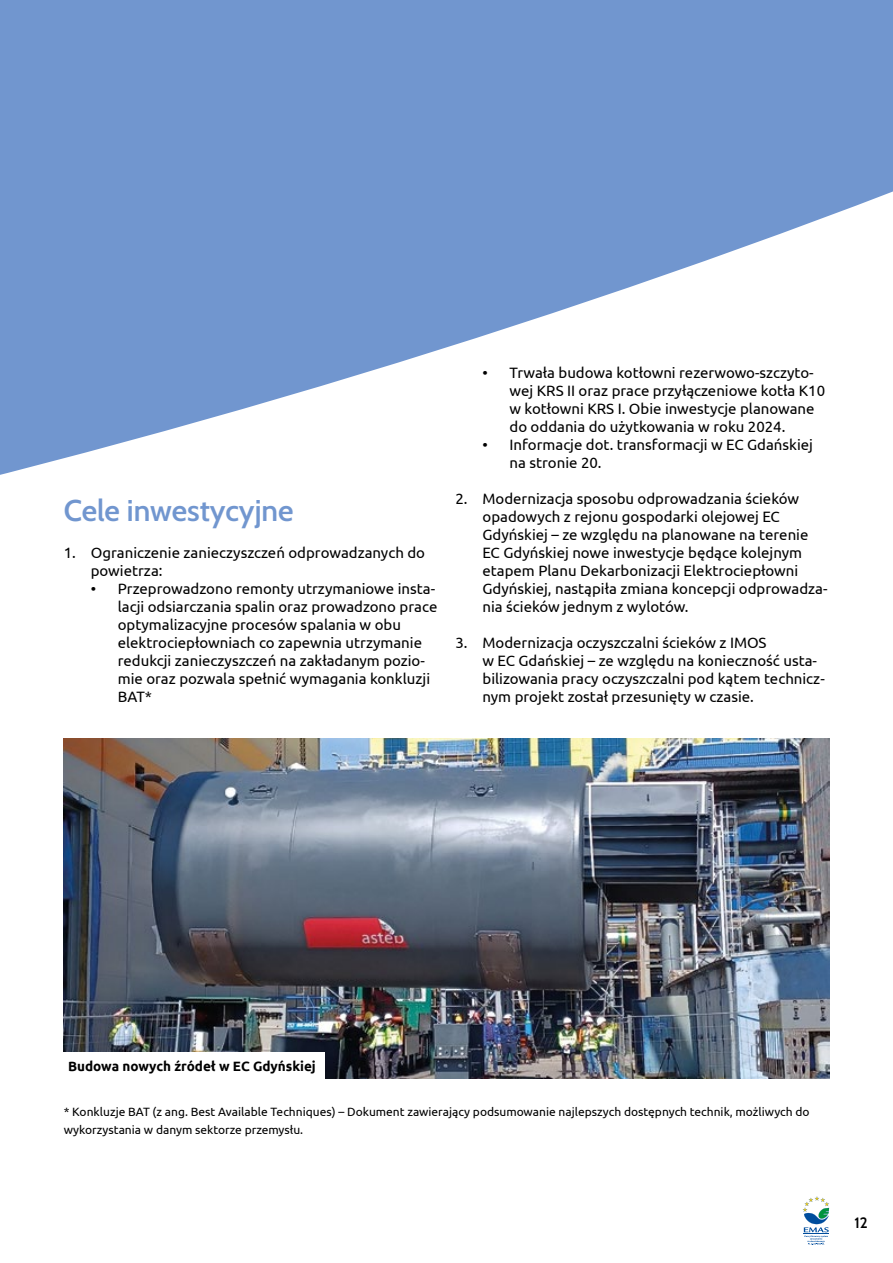
<style>
.page{position:relative;width:893px;height:1263px;background:#fff}
.page>*{position:absolute;margin:0;border:0;box-sizing:border-box;transform-origin:0 0}
.t1{font:600 30px "Cabin";color:#7196cf}
.t2{font:15px/18px "Ubuntu";color:#000}
.t3{font:600 15px "Cabin";color:#000}
.t4{font:700 13.5px "Ubuntu";color:#000}
.t5{font:12px/18px "Ubuntu";color:#000}
</style>
<div class="page">
<svg style="left:0;top:323px;width:522px;height:152px;fill:#7196cf"></svg>
<svg style="left:0;top:0;width:893px;height:323px;background:#7c9ed2"></svg>
<svg style="left:803px;top:1196px;width:26px;height:49px"></svg>
<img style="left:64px;top:738px;width:765px;height:340px">
<div style="left:64px;top:1052px;width:261px;height:28px;background:#fff"></div>
<h1 class="t1" style="left:64px;top:487px;width:231px">Cele inwestycyjne</h1>
<p class="t2" style="left:91px;top:543px;width:336px;text-indent:-27px">1. Ograniczenie zanieczyszczeń odprowadzanych do powietrza:</p>
<p class="t2" style="left:118px;top:579px;width:321px;text-indent:-27px">• Przeprowadzono remonty utrzymaniowe insta&shy;lacji odsiarczania spalin oraz prowadzono prace optymalizacyjne procesów spalania w obu elektrociepłowniach co zapewnia utrzymanie redukcji zanieczyszczeń na zakładanym pozio&shy;mie oraz pozwala spełnić wymagania konkluzji BAT*</p>
<p class="t2" style="left:509px;top:363px;width:317px;text-indent:-27px">• Trwała budowa kotłowni rezerwowo-szczyto&shy;wej KRS II oraz prace przyłączeniowe kotła K10 w kotłowni KRS I. Obie inwestycje planowane do oddania do użytkowania w roku 2024.</p>
<p class="t2" style="left:509px;top:435px;width:305px;text-indent:-27px">• Informacje dot. transformacji w EC Gdańskiej na stronie 20.</p>
<p class="t2" style="left:482px;top:489px;width:347px;text-indent:-27px">2. Modernizacja sposobu odprowadzania ścieków opadowych z rejonu gospodarki olejowej EC Gdyńskiej – ze względu na planowane na terenie EC Gdyńskiej nowe inwestycje będące kolejnym etapem Planu Dekarbonizacji Elektrociepłowni Gdyńskiej, nastąpiła zmiana koncepcji odprowadza&shy;nia ścieków jednym z wylotów.</p>
<p class="t2" style="left:482px;top:633px;width:344px;text-indent:-27px">3. Modernizacja oczyszczalni ścieków z IMOS<br>w EC Gdańskiej – ze względu na konieczność usta&shy;bilizowania pracy oczyszczalni pod kątem technicz&shy;nym projekt został przesunięty w czasie.</p>
<p class="t4" style="left:68px;top:1058px;width:249px">Budowa nowych źródeł w EC Gdyńskiej</p>
<p class="t5" style="left:64px;top:1102px;width:747px">* Konkluzje BAT (z ang. Best Available Techniques) – Dokument zawierający podsumowanie najlepszych dostępnych technik, możliwych do wykorzystania w danym sektorze przemysłu.</p>
<p class="t3" style="left:854px;top:1210px;width:15px">12</p>
</div>
